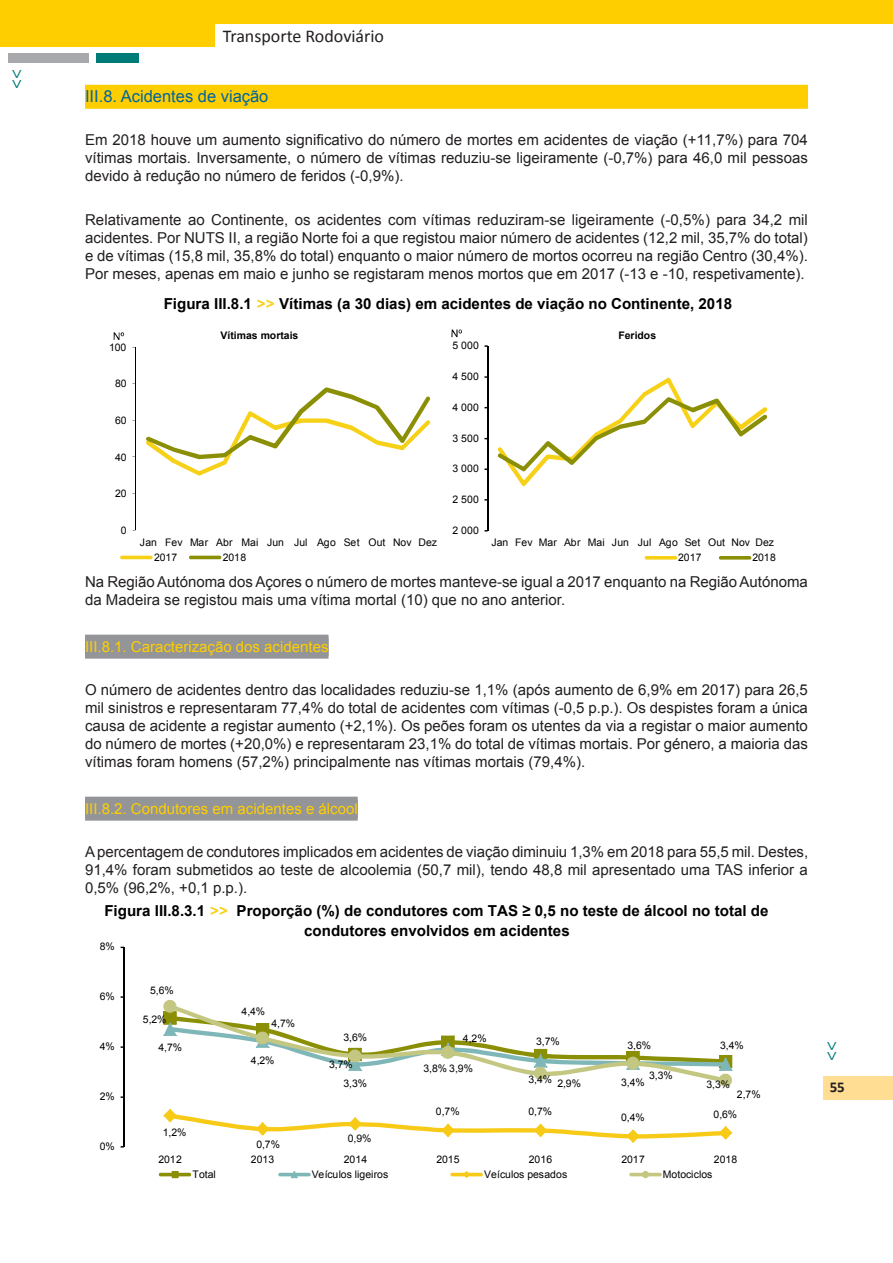
<style>
.page{position:relative;width:893px;height:1263px;background:#fff}
.page>*{position:absolute;margin:0;border:0;box-sizing:border-box;transform-origin:0 0}
.t1{font:18px "Calibri";color:#231f20}
.t2{font:16.5px "Arial";color:#0065a0}
.t3{font:700 15.15px/19.5px "Arial";color:#000;text-align:center}
.t4{font:700 15.15px "Arial";color:#000}
.t5{font:15px/18px "Arial";color:#231f20;text-align:justify}
.t6{font:15px "Arial";color:#ffce00}
.t7{font:700 15px "Calibri";color:#231f20}
.t8{font:10.5px/14.7px "Arial";letter-spacing:-.005em;color:#000}
.t9{font:700 10.5px "Arial";color:#000}
.s1{color:#f7d117}
</style>
<div class="page">
<hr style="left:136px;top:347px;width:1px;height:183px;background:#000">
<svg style="left:146px;top:387px;width:284px;height:89px"></svg>
<svg style="left:114px;top:332px;width:10px;height:8px"></svg>
<hr style="left:120px;top:556px;width:33px;height:3px;background:#f7d117;border-radius:2px">
<hr style="left:189px;top:556px;width:32px;height:3px;background:#8a8f05;border-radius:2px">
<hr style="left:487px;top:346px;width:1px;height:185px;background:#000">
<svg style="left:497px;top:378px;width:270px;height:108px"></svg>
<svg style="left:451px;top:329px;width:11px;height:8px"></svg>
<svg style="left:645px;top:556px;width:32px;height:4px"></svg>
<svg style="left:719px;top:556px;width:32px;height:4px"></svg>
<div style="left:85px;top:85px;width:723px;height:24px;background:#ffce00"></div>
<div style="left:85px;top:635px;width:244px;height:24px;background:#939598"></div>
<div style="left:85px;top:797px;width:273px;height:24px;background:#939598"></div>
<hr style="left:123px;top:947px;width:2px;height:200px;background:#000">
<svg style="left:163px;top:1109px;width:569px;height:34px"></svg>
<svg style="left:163px;top:1000px;width:570px;height:87px"></svg>
<hr style="left:159px;top:1173px;width:32px;height:3px;background:#8a8f05;border-radius:2px">
<svg style="left:172px;top:1171px;width:7px;height:7px"></svg>
<hr style="left:278px;top:1173px;width:33px;height:3px;background:#7fb7b9;border-radius:2px">
<svg style="left:291px;top:1171px;width:7px;height:7px"></svg>
<hr style="left:450px;top:1173px;width:33px;height:3px;background:#f7ca17;border-radius:2px">
<svg style="left:463px;top:1171px;width:7px;height:7px"></svg>
<hr style="left:629px;top:1173px;width:33px;height:3px;background:#c4c782;border-radius:2px">
<svg style="left:642px;top:1171px;width:7px;height:7px"></svg>
<div style="left:0;top:0;width:893px;height:23px;background:#ffce00"></div>
<div style="left:0;top:2px;width:215px;height:45px;background:#ffce00"></div>
<div style="left:8px;top:53px;width:81px;height:10px;background:#a7a9ac"></div>
<div style="left:96px;top:53px;width:43px;height:10px;background:#007c78"></div>
<div style="left:823px;top:1076px;width:70px;height:23px;background:#ffde93"></div>
<p class="t1" style="left:223px;top:25px;width:163px">Transporte Rodoviário</p>
<p class="t2" style="left:85px;top:85px;width:185px">III.8. Acidentes de viação</p>
<p class="t5" style="left:85px;top:131px;width:724px">Em 2018 houve um aumento significativo do número de mortes em acidentes de viação (+11,7%) para 704 vítimas mortais. Inversamente, o número de vítimas reduziu-se ligeiramente (-0,7%) para 46,0 mil pessoas devido à redução no número de feridos (-0,9%).</p>
<p class="t5" style="left:85px;top:211px;width:724px">Relativamente ao Continente, os acidentes com vítimas reduziram-se ligeiramente (-0,5%) para 34,2 mil acidentes. Por NUTS II, a região Norte foi a que registou maior número de acidentes (12,2 mil, 35,7% do total) e de vítimas (15,8 mil, 35,8% do total) enquanto o maior número de mortos ocorreu na região Centro (30,4%).<br>Por meses, apenas em maio e junho se registaram menos mortos que em 2017 (-13 e -10, respetivamente).</p>
<p class="t8" style="left:109px;top:340px;width:19px">100</p>
<p class="t8" style="left:115px;top:376px;width:13px">80</p>
<p class="t8" style="left:115px;top:413px;width:13px">60</p>
<p class="t8" style="left:115px;top:450px;width:13px">40</p>
<p class="t8" style="left:115px;top:486px;width:13px">20</p>
<p class="t8" style="left:121px;top:523px;width:7px">0</p>
<p class="t4" style="left:164px;top:293px;width:570px">Figura III.8.1 <span class="s1">&gt;&gt;</span> Vítimas (a 30 dias) em acidentes de viação no Continente, 2018</p>
<p class="t9" style="left:221px;top:328px;width:79px">Vítimas mortais</p>
<p class="t9" style="left:618px;top:328px;width:39px">Feridos</p>
<p class="t8" style="left:452px;top:338px;width:28px">5 000</p>
<p class="t8" style="left:452px;top:369px;width:28px">4 500</p>
<p class="t8" style="left:452px;top:400px;width:28px">4 000</p>
<p class="t8" style="left:452px;top:431px;width:28px">3 500</p>
<p class="t8" style="left:452px;top:461px;width:28px">3 000</p>
<p class="t8" style="left:452px;top:492px;width:28px">2 500</p>
<p class="t8" style="left:154px;top:535px;width:285px;text-indent:-14px">Jan Fev Mar Abr Mai Jun Jul Ago Set Out Nov Dez<br>2017</p>
<p class="t8" style="left:223px;top:550px;width:25px">2018</p>
<p class="t8" style="left:452px;top:523px;width:28px">2 000</p>
<p class="t8" style="left:678px;top:535px;width:97px;text-indent:-187px">Jan Fev Mar Abr Mai Jun Jul Ago Set Out Nov Dez<br>2017</p>
<p class="t8" style="left:752px;top:550px;width:25px">2018</p>
<p class="t5" style="left:85px;top:573px;width:724px">Na Região Autónoma dos Açores o número de mortes manteve-se igual a 2017 enquanto na Região Autónoma da Madeira se registou mais uma vítima mortal (10) que no ano anterior.</p>
<p class="t6" style="left:85px;top:636px;width:245px">III.8.1. Caracterização dos acidentes</p>
<p class="t5" style="left:85px;top:681px;width:724px">O número de acidentes dentro das localidades reduziu-se 1,1% (após aumento de 6,9% em 2017) para 26,5 mil sinistros e representaram 77,4% do total de acidentes com vítimas (-0,5 p.p.). Os despistes foram a única causa de acidente a registar aumento (+2,1%). Os peões foram os utentes da via a registar o maior aumento do número de mortes (+20,0%) e representaram 23,1% do total de vítimas mortais. Por género, a maioria das vítimas foram homens (57,2%) principalmente nas vítimas mortais (79,4%).</p>
<p class="t6" style="left:85px;top:798px;width:274px">III.8.2. Condutores em acidentes e álcool</p>
<p class="t5" style="left:85px;top:843px;width:725px">A percentagem de condutores implicados em acidentes de viação diminuiu 1,3% em 2018 para 55,5 mil. Destes, 91,4% foram submetidos ao teste de alcoolemia (50,7 mil), tendo 48,8 mil apresentado uma TAS inferior a 0,5% (96,2%, +0,1 p.p.).</p>
<p class="t3" style="left:104px;top:901px;width:666px">Figura III.8.3.1 <span class="s1">&gt;&gt;</span> Proporção (%) de condutores com TAS ≥ 0,5 no teste de álcool no total de condutores envolvidos em acidentes</p>
<p class="t8" style="left:100px;top:939px;width:17px">8%</p>
<p class="t8" style="left:100px;top:989px;width:17px">6%</p>
<p class="t8" style="left:100px;top:1039px;width:17px">4%</p>
<p class="t8" style="left:100px;top:1089px;width:17px">2%</p>
<p class="t8" style="left:100px;top:1139px;width:17px">0%</p>
<p class="t8" style="left:150px;top:983px;width:25px">5,6%</p>
<p class="t8" style="left:242px;top:1004px;width:25px">4,4%</p>
<p class="t8" style="left:143px;top:1012px;width:25px">5,2%</p>
<p class="t8" style="left:271px;top:1016px;width:25px">4,7%</p>
<p class="t8" style="left:158px;top:1040px;width:25px">4,7%</p>
<p class="t8" style="left:163px;top:1125px;width:25px">1,2%</p>
<p class="t8" style="left:251px;top:1053px;width:25px">4,2%</p>
<p class="t8" style="left:256px;top:1137px;width:25px">0,7%</p>
<p class="t8" style="left:343px;top:1030px;width:25px">3,6%</p>
<p class="t8" style="left:329px;top:1057px;width:25px">3,7%</p>
<p class="t8" style="left:343px;top:1076px;width:25px">3,3%</p>
<p class="t8" style="left:348px;top:1131px;width:25px">0,9%</p>
<p class="t8" style="left:463px;top:1031px;width:25px">4,2%</p>
<p class="t8" style="left:536px;top:1034px;width:25px">3,7%</p>
<p class="t8" style="left:627px;top:1038px;width:25px">3,6%</p>
<p class="t8" style="left:720px;top:1038px;width:25px">3,4%</p>
<p class="t8" style="left:423px;top:1061px;width:51px">3,8% 3,9%</p>
<p class="t8" style="left:649px;top:1068px;width:25px">3,3%</p>
<p class="t8" style="left:528px;top:1072px;width:25px">3,4%</p>
<p class="t8" style="left:621px;top:1075px;width:25px">3,4%</p>
<p class="t8" style="left:706px;top:1077px;width:25px">3,3%</p>
<p class="t8" style="left:557px;top:1076px;width:25px">2,9%</p>
<p class="t8" style="left:737px;top:1087px;width:25px">2,7%</p>
<p class="t8" style="left:436px;top:1104px;width:25px">0,7%</p>
<p class="t8" style="left:528px;top:1104px;width:25px">0,7%</p>
<p class="t8" style="left:621px;top:1110px;width:25px">0,4%</p>
<p class="t8" style="left:714px;top:1107px;width:25px">0,6%</p>
<p class="t8" style="left:158px;top:1152px;width:25px">2012</p>
<p class="t8" style="left:251px;top:1152px;width:25px">2013</p>
<p class="t8" style="left:344px;top:1152px;width:25px">2014</p>
<p class="t8" style="left:436px;top:1152px;width:25px">2015</p>
<p class="t8" style="left:529px;top:1152px;width:25px">2016</p>
<p class="t8" style="left:621px;top:1152px;width:25px">2017</p>
<p class="t8" style="left:714px;top:1152px;width:25px">2018</p>
<p class="t8" style="left:193px;top:1167px;width:25px">Total</p>
<p class="t8" style="left:312px;top:1167px;width:78px">Veículos ligeiros</p>
<p class="t8" style="left:484px;top:1167px;width:84px">Veículos pesados</p>
<p class="t8" style="left:663px;top:1167px;width:51px">Motociclos</p>
<p class="t7" style="left:830px;top:1078px;width:17px">55</p>
</div>
